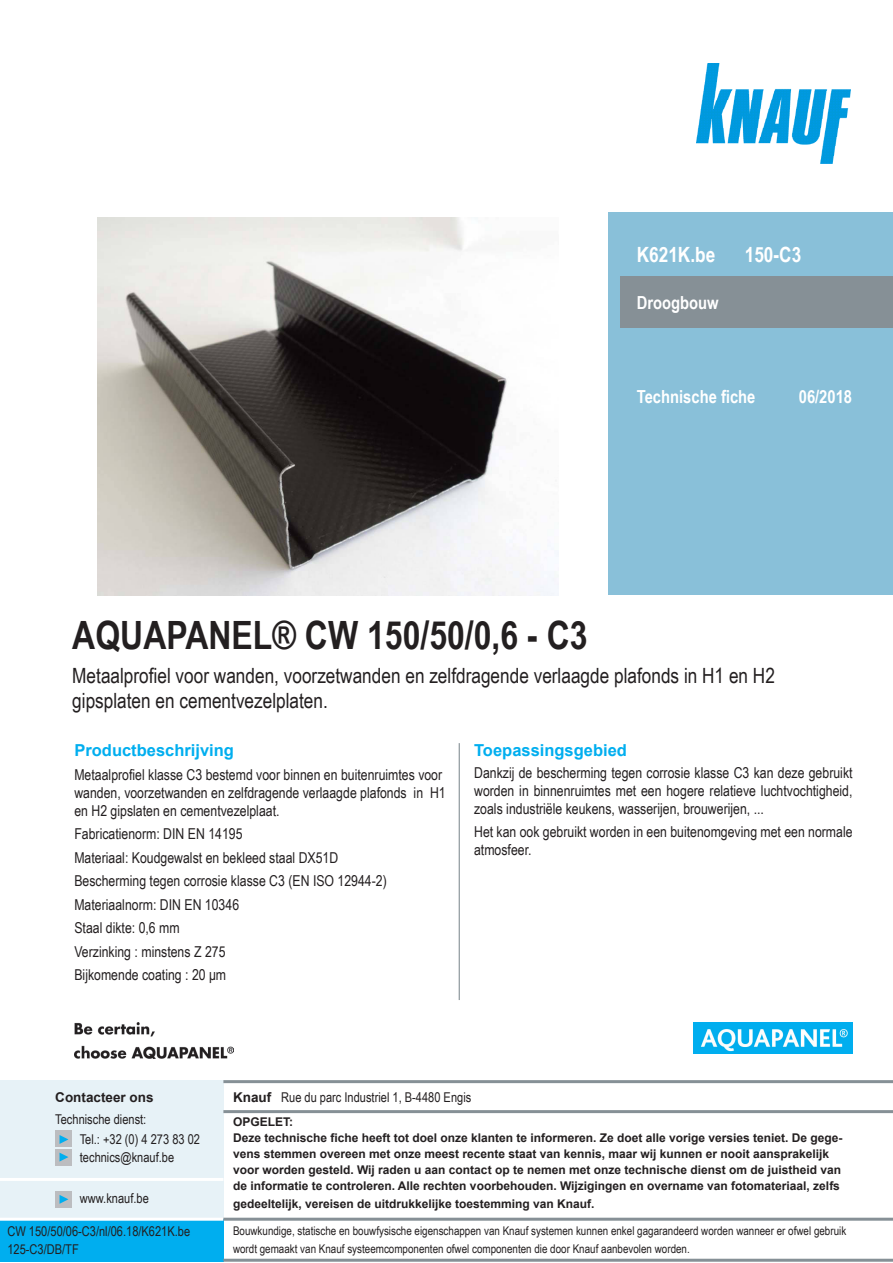
<style>
.page{position:relative;width:893px;height:1263px;background:#fff}
.page>*{position:absolute;margin:0;border:0;box-sizing:border-box;transform-origin:0 0}
.t1{font:700 39px "Arial Narrow";color:#231f20}
.t2{font:21px/25.2px "Arial Narrow";color:#231f20}
.t3{font:700 21px "Arial Narrow";color:#fff}
.t4{font:700 18px "Arial Narrow";color:#fff}
.Ue3_Beschreibung_11{font:700 16.5px "Arial";color:#00aeef}
.Ue4_Beschreibung_10{font:15px/18px "Arial Narrow";color:#231f20}
.Text_TB{font:15px/18px "Arial Narrow";color:#231f20;text-align:justify}
.Tab_Kopf_TB{font:13.5px/18px "Arial Narrow";color:#231f20}
.Tab_Kopf_TB-2{font:700 13.5px "Arial";color:#231f20}
.Tab_Kopf_TB-3{font:700 12px/16px "Arial";color:#231f20}
.Tab_Kopf_TB-4{font:12px/18px "Arial Narrow";color:#231f20}
.s1{font-family:"Arial";font-weight:700}
</style>
<div class="page">
<div style="left:608px;top:213px;width:285px;height:382px;background:#89c0d9"></div>
<div style="left:621px;top:276px;width:272px;height:52px;background:#869096"></div>
<img style="left:696px;top:64px;width:154px;height:99px">
<hr style="left:459px;top:743px;width:1px;height:257px;background:#869096">
<div style="left:0;top:1080px;width:223px;height:139px;background:#e7f2f7"></div>
<div style="left:0;top:1219px;width:223px;height:43px;background:#00aeef"></div>
<hr style="left:0;top:1178px;width:223px;height:3px;background:#fff">
<hr style="left:0;top:1218px;width:223px;height:3px;background:#fff">
<hr style="left:223px;top:1080px;width:670px;height:3px;background:#869096">
<hr style="left:223px;top:1110px;width:670px;height:3px;background:#869096">
<hr style="left:223px;top:1218px;width:670px;height:3px;background:#869096">
<hr style="left:223px;top:1259px;width:670px;height:3px;background:#869096">
<div style="left:55px;top:1131px;width:16px;height:16px;background:#bcbdc0"></div>
<div style="left:55px;top:1149px;width:16px;height:16px;background:#bcbdc0"></div>
<div style="left:55px;top:1191px;width:16px;height:16px;background:#bcbdc0"></div>
<svg style="left:60px;top:1135px;width:8px;height:9px"></svg>
<svg style="left:60px;top:1153px;width:8px;height:8px"></svg>
<svg style="left:60px;top:1195px;width:8px;height:9px"></svg>
<img style="left:74px;top:1023px;width:160px;height:36px">
<img style="left:693px;top:1023px;width:160px;height:31px">
<img style="left:98px;top:218px;width:461px;height:377px">
<p class="t3" style="left:637px;top:239px;width:80px">K621K.be</p>
<p class="t3" style="left:745px;top:239px;width:58px">150-C3</p>
<p class="t4" style="left:637px;top:289px;width:83px">Droogbouw</p>
<p class="t4" style="left:637px;top:383px;width:120px">Technische fiche</p>
<p class="t4" style="left:799px;top:383px;width:55px">06/2018</p>
<p class="t1" style="left:72px;top:606px;width:517px">AQUAPANEL® CW 150/50/0,6 - C3</p>
<p class="t2" style="left:72px;top:662px;width:704px">Metaalprofiel voor wanden, voorzetwanden en zelfdragende verlaagde plafonds in H1 en H2 gipsplaten en cementvezelplaten.</p>
<p class="Ue3_Beschreibung_11" style="left:74px;top:739px;width:161px">Productbeschrijving</p>
<p class="Ue4_Beschreibung_10" style="left:74px;top:765px;width:373px">Metaalprofiel klasse C3 bestemd voor binnen en buitenruimtes voor wanden, voorzetwanden en zelfdragende verlaagde plafonds in H1 en H2 gipslaten en cementvezelplaat.</p>
<p class="Ue4_Beschreibung_10" style="left:74px;top:824px;width:170px">Fabricatienorm: DIN EN 14195</p>
<p class="Ue4_Beschreibung_10" style="left:74px;top:848px;width:265px">Materiaal: Koudgewalst en bekleed staal DX51D</p>
<p class="Ue4_Beschreibung_10" style="left:74px;top:871px;width:314px">Bescherming tegen corrosie klasse C3 (EN ISO 12944-2)</p>
<p class="Ue4_Beschreibung_10" style="left:74px;top:895px;width:166px">Materiaalnorm: DIN EN 10346</p>
<p class="Ue4_Beschreibung_10" style="left:74px;top:918px;width:107px">Staal dikte: 0,6 mm</p>
<p class="Ue4_Beschreibung_10" style="left:74px;top:942px;width:153px">Verzinking : minstens Z 275</p>
<p class="Ue4_Beschreibung_10" style="left:74px;top:965px;width:153px">Bijkomende coating : 20 μm</p>
<p class="Ue3_Beschreibung_11" style="left:474px;top:739px;width:154px">Toepassingsgebied</p>
<p class="Text_TB" style="left:474px;top:763px;width:380px">Dankzij de bescherming tegen corrosie klasse C3 kan deze gebruikt worden in binnenruimtes met een hogere relatieve luchtvochtigheid, zoals industriële keukens, wasserijen, brouwerijen, ...</p>
<p class="Text_TB" style="left:474px;top:822px;width:380px">Het kan ook gebruikt worden in een buitenomgeving met een normale atmosfeer.</p>
<p class="Tab_Kopf_TB-2" style="left:55px;top:1088px;width:100px">Contacteer ons</p>
<p class="Tab_Kopf_TB" style="left:55px;top:1109px;width:93px">Technische dienst:</p>
<p class="Tab_Kopf_TB" style="left:80px;top:1129px;width:122px">Tel.: +32 (0) 4 273 83 02</p>
<p class="Tab_Kopf_TB" style="left:80px;top:1147px;width:96px">technics@knauf.be</p>
<p class="Tab_Kopf_TB" style="left:80px;top:1189px;width:70px">www.knauf.be</p>
<p class="Tab_Kopf_TB" style="left:7px;top:1222px;width:184px">CW 150/50/06-C3/nl/06.18/K621K.be<br>125-C3/DB/TF</p>
<p class="Tab_Kopf_TB" style="left:233px;top:1087px;width:240px"><span class="s1">Knauf</span> Rue du parc Industriel 1, B-4480 Engis</p>
<p class="Tab_Kopf_TB-3" style="left:233px;top:1114px;width:611px">OPGELET:<br>Deze technische fiche heeft tot doel onze klanten te informeren. Ze doet alle vorige versies teniet. De gege&shy;vens stemmen overeen met onze meest recente staat van kennis, maar wij kunnen er nooit aansprakelijk voor worden gesteld. Wij raden u aan contact op te nemen met onze technische dienst om de juistheid van de informatie te controleren. Alle rechten voorbehouden. Wijzigingen en overname van fotomateriaal, zelfs</p>
<p class="Tab_Kopf_TB-3" style="left:233px;top:1196px;width:363px">gedeeltelijk, vereisen de uitdrukkelijke toestemming van Knauf.</p>
<p class="Tab_Kopf_TB-4" style="left:233px;top:1221px;width:615px">Bouwkundige, statische en bouwfysische eigenschappen van Knauf systemen kunnen enkel gagarandeerd worden wanneer er ofwel gebruik wordt gemaakt van Knauf systeemcomponenten ofwel componenten die door Knauf aanbevolen worden.</p>
</div>
